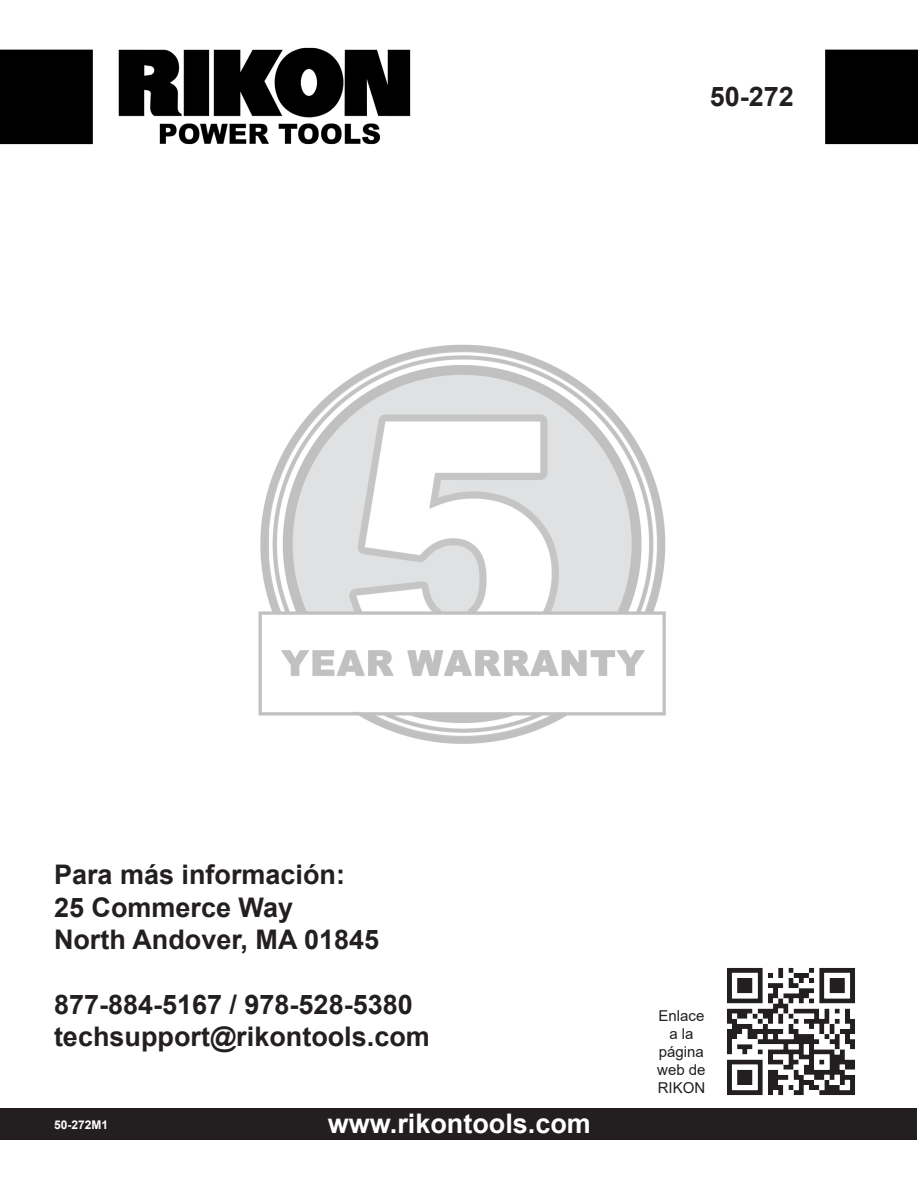
<style>
.page{position:relative;width:918px;height:1188px;background:#fff}
.page>*{position:absolute;margin:0;border:0;box-sizing:border-box;transform-origin:0 0}
.t1{font:700 27px "Arial";color:#231f20}
.t2{font:700 27px "Arial";color:#fff}
.t3{font:15px/18px "Arial";color:#231f20;text-align:center}
.t4{font:700 12px "Arial";color:#fff}
</style>
<div class="page">
<div style="left:1px;top:1108px;width:916px;height:31px;background:#231f20"></div>
<img style="left:0;top:47px;width:918px;height:98px">
<img style="left:258px;top:344px;width:408px;height:400px">
<img style="left:727px;top:968px;width:128px;height:127px">
<p class="t1" style="left:710px;top:78px;width:86px">50-272</p>
<p class="t1" style="left:54px;top:856px;width:293px">Para más información:</p>
<p class="t1" style="left:54px;top:888px;width:241px">25 Commerce Way</p>
<p class="t1" style="left:54px;top:921px;width:327px">North Andover, MA 01845</p>
<p class="t1" style="left:54px;top:985px;width:360px">877-884-5167 / 978-528-5380</p>
<p class="t1" style="left:54px;top:1018px;width:377px">techsupport@rikontools.com</p>
<p class="t4" style="left:54px;top:1117px;width:56px">50-272M1</p>
<p class="t2" style="left:328px;top:1104px;width:265px">www.rikontools.com</p>
<p class="t3" style="left:659px;top:1007px;width:47px">Enlace a la</p>
<p class="t3" style="left:657px;top:1043px;width:50px;text-align:left">página web de</p>
<p class="t3" style="left:658px;top:1079px;width:49px">RIKON</p>
</div>
